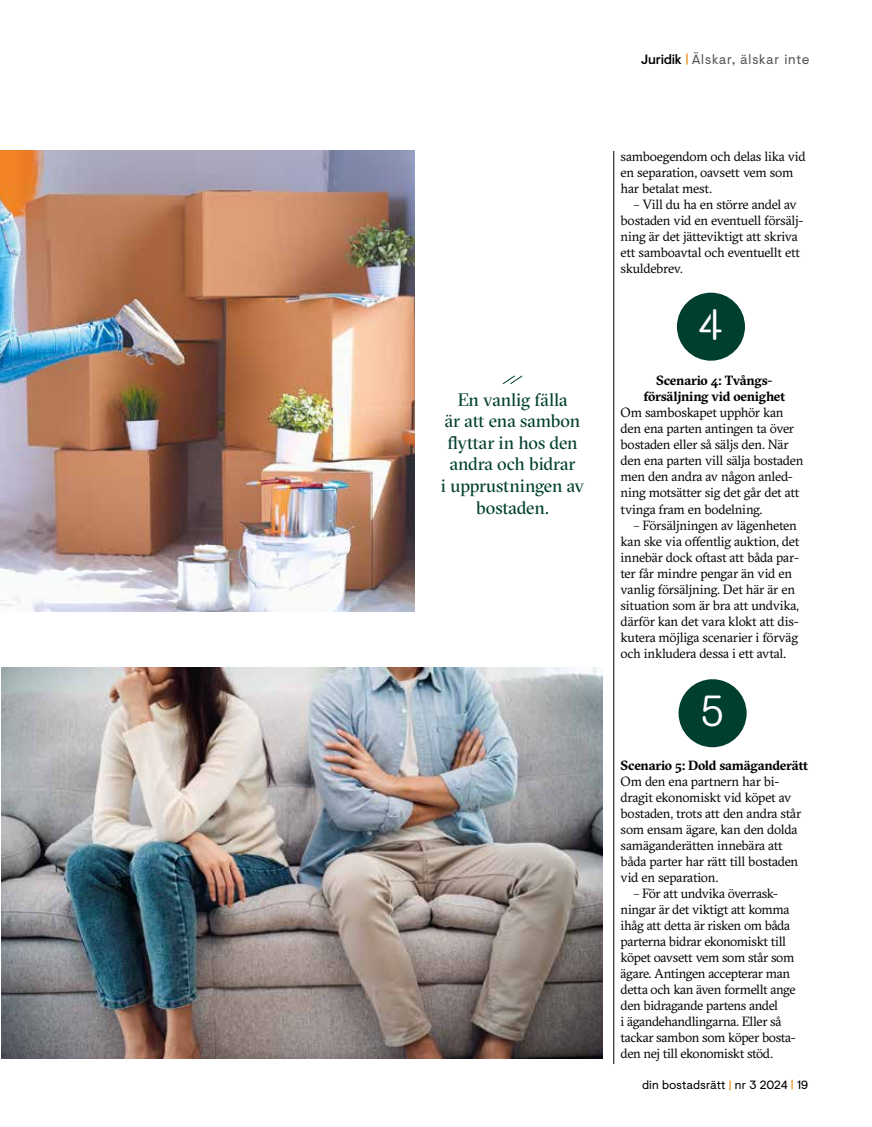
<style>
.page{position:relative;width:872px;height:1127px;background:#fff}
.page>*{position:absolute;margin:0;border:0;box-sizing:border-box;transform-origin:0 0}
.t1{font:300 43.5px "Monosten Stencil";color:#fff}
.t2{font:18px/21.6px "GT Sectra Fine";letter-spacing:-.005em;color:#003f2f;text-align:center}
.t3{font:13.5px "Visuelt";letter-spacing:.055em;color:#575756}
.t4{font:13.35px/16px "GT Sectra";letter-spacing:-.02em;color:#000}
.t5{font:700 13.35px/16px "GT Sectra";letter-spacing:-.015em;color:#000;text-align:center}
.t6{font:12px "Visuelt";letter-spacing:.01em;color:#000}
.s1{font-weight:500;color:#000}
.s2{color:#e98200}
</style>
<div class="page">
<svg style="left:502px;top:375px;width:20px;height:9px"></svg>
<hr style="left:613px;top:151px;width:1px;height:913px;background:#000">
<img style="left:0;top:151px;width:415px;height:460px">
<div style="left:677px;top:293px;width:68px;height:68px;background:#003f2f;border-radius:50%"></div>
<div style="left:678px;top:679px;width:68px;height:68px;background:#003f2f;border-radius:50%"></div>
<img style="left:1px;top:667px;width:601px;height:392px">
<h2 class="t2" style="left:441px;top:389px;width:145px">En vanlig fälla<br>är att ena sambon flyttar in hos den andra och bidrar<br>i upprustningen av bostaden.</h2>
<p class="t3" style="left:641px;top:49px;width:170px"><span class="s1">Juridik</span> <span class="s2">|</span> Älskar, älskar inte</p>
<p class="t4" style="left:620px;top:149px;width:187px">samboegendom och delas lika vid en separation, oavsett vem som har betalat mest.</p>
<p class="t4" style="left:620px;top:197px;width:184px;text-indent:13px">– Vill du ha en större andel av bostaden vid en eventuell försälj&shy;ning är det jätteviktigt att skriva ett samboavtal och eventuellt ett skuldebrev.</p>
<h1 class="t1" style="left:697px;top:297px;width:28px">4</h1>
<p class="t5" style="left:643px;top:373px;width:143px">Scenario 4: Tvångs&shy;försäljning vid oenighet</p>
<p class="t4" style="left:620px;top:405px;width:184px">Om samboskapet upphör kan den ena parten antingen ta över bostaden eller så säljs den. När den ena parten vill sälja bostaden men den andra av någon anled&shy;ning motsätter sig det går det att tvinga fram en bodelning.</p>
<p class="t4" style="left:620px;top:517px;width:180px;text-indent:13px">– Försäljningen av lägenheten kan ske via offentlig auktion, det innebär dock oftast att båda par&shy;ter får mindre pengar än vid en vanlig försäljning. Det här är en situation som är bra att undvika, därför kan det vara klokt att dis&shy;kutera möjliga scenarier i förväg och inkludera dessa i ett avtal.</p>
<h1 class="t1" style="left:699px;top:683px;width:28px">5</h1>
<p class="t5" style="left:620px;top:757px;width:189px">Scenario 5: Dold samäganderätt</p>
<p class="t4" style="left:620px;top:773px;width:182px">Om den ena partnern har bi&shy;dragit ekonomiskt vid köpet av bostaden, trots att den andra står som ensam ägare, kan den dolda samäganderätten innebära att båda parter har rätt till bostaden vid en separation.</p>
<p class="t4" style="left:620px;top:886px;width:177px;text-indent:13px">– För att undvika överrask&shy;ningar är det viktigt att komma ihåg att detta är risken om båda parterna bidrar ekonomiskt till köpet oavsett vem som står som ägare. Antingen accepterar man detta och kan även formellt ange den bidragande partens andel<br>i ägandehandlingarna. Eller så tackar sambon som köper bosta&shy;den nej till ekonomiskt stöd.</p>
<p class="t6" style="left:642px;top:1076px;width:168px">din bostadsrätt <span class="s2">|</span> nr 3 2024 <span class="s2">|</span> 19</p>
</div>
